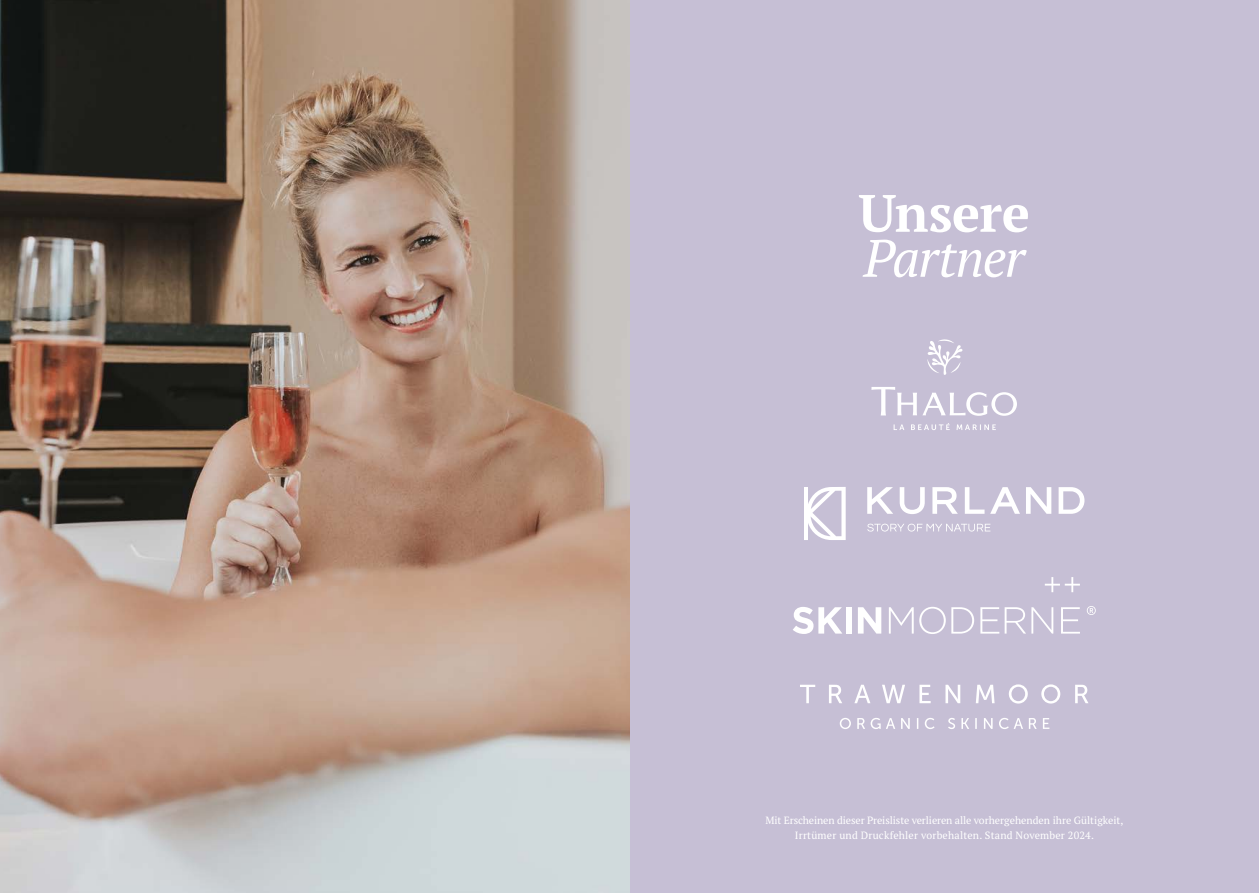
<style>
.page{position:relative;width:1259px;height:893px;background:#fff}
.page>*{position:absolute;margin:0;border:0;box-sizing:border-box;transform-origin:0 0}
.t1{font:italic 52.5px "PT Serif Pro";letter-spacing:-.035em;color:#fff}
.t2{font:700 52.5px "PT Serif Pro";letter-spacing:-.01em;color:#fff}
.t3{font:10.5px/15px "PT Serif Pro";color:#fff;text-align:center}
</style>
<div class="page">
<div style="left:629px;top:0;width:630px;height:893px;background:#c6bfd5"></div>
<img style="left:0;top:0;width:629px;height:893px">
<svg style="left:871px;top:387px;width:146px;height:43px"></svg>
<svg style="left:927px;top:339px;width:35px;height:36px"></svg>
<svg style="left:867px;top:487px;width:26px;height:27px"></svg>
<svg style="left:899px;top:487px;width:25px;height:27px"></svg>
<svg style="left:932px;top:487px;width:26px;height:27px"></svg>
<svg style="left:965px;top:487px;width:19px;height:27px"></svg>
<svg style="left:990px;top:487px;width:30px;height:27px"></svg>
<svg style="left:1026px;top:487px;width:25px;height:27px"></svg>
<svg style="left:1058px;top:487px;width:26px;height:27px"></svg>
<svg style="left:867px;top:524px;width:123px;height:7px"></svg>
<svg style="left:804px;top:487px;width:41px;height:53px"></svg>
<svg style="left:1086px;top:606px;width:9px;height:9px"></svg>
<svg style="left:793px;top:607px;width:49px;height:27px"></svg>
<div style="left:846px;top:607px;width:5px;height:27px;background:#fff"></div>
<svg style="left:858px;top:607px;width:23px;height:27px"></svg>
<svg style="left:889px;top:607px;width:24px;height:27px"></svg>
<svg style="left:919px;top:607px;width:55px;height:27px"></svg>
<svg style="left:980px;top:607px;width:73px;height:27px"></svg>
<svg style="left:1061px;top:607px;width:19px;height:27px"></svg>
<svg style="left:1044px;top:577px;width:36px;height:15px"></svg>
<svg style="left:839px;top:718px;width:210px;height:11px"></svg>
<svg style="left:800px;top:684px;width:288px;height:19px"></svg>
<h1 class="t2" style="left:858px;top:178px;width:173px">Unsere</h1>
<h1 class="t1" style="left:863px;top:223px;width:163px">Partner</h1>
<p class="t3" style="left:765px;top:812px;width:359px">Mit Erscheinen dieser Preisliste verlieren alle vorhergehenden ihre Gültigkeit,<br>Irrtümer und Druckfehler vorbehalten. Stand November 2024.</p>
</div>
